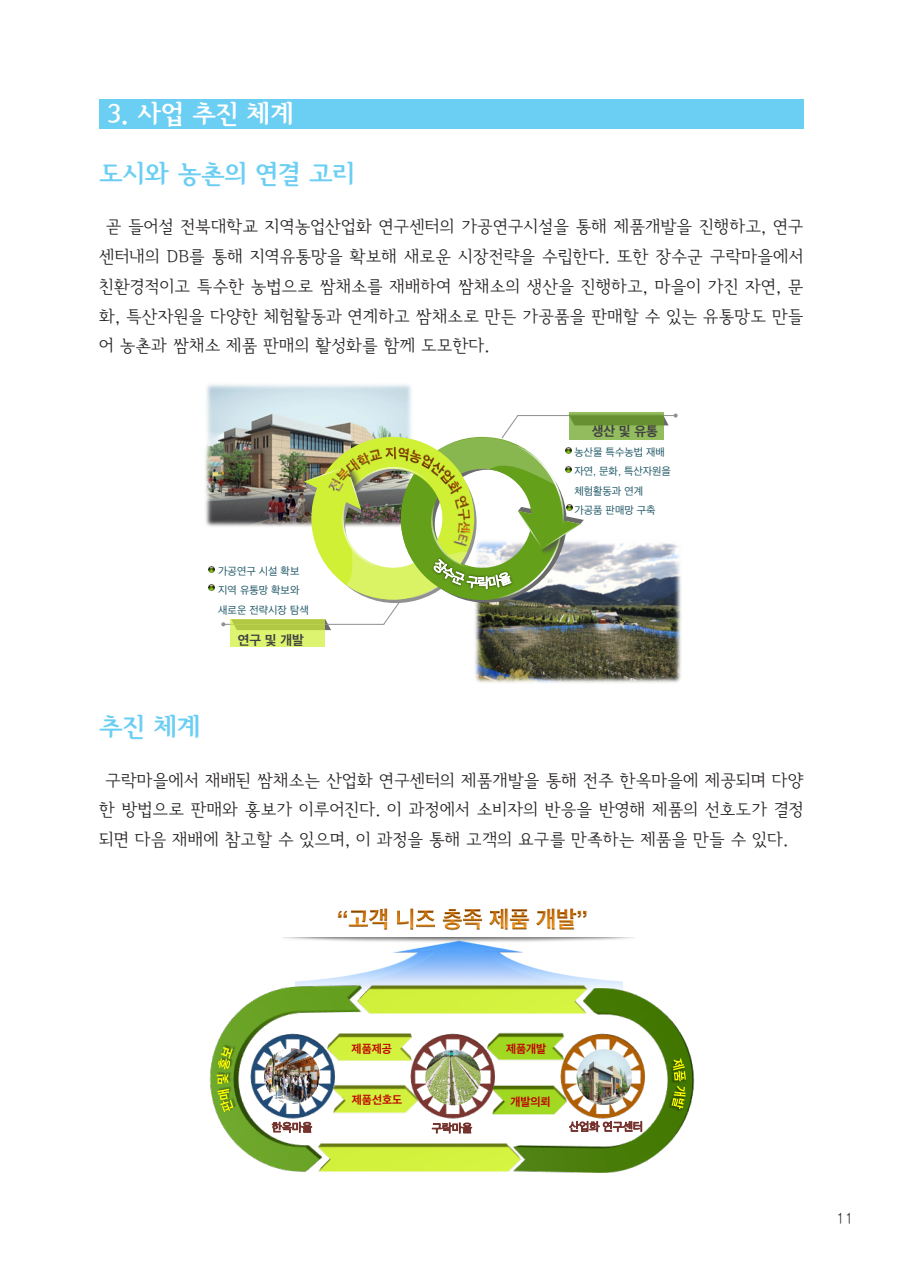
<style>
.page{position:relative;width:903px;height:1275px;background:#fff}
.page>*{position:absolute;margin:0;border:0;box-sizing:border-box;transform-origin:0 0}
.t1{font:26.25px "Seoul Hangang EB";color:#6bcef3}
.t2{font:26.25px "Seoul Hangang EB";color:#fff}
.t3{font:17.5px/29.8px "Seoul Hangang L";color:#231f20;text-align:justify}
.t4{font:14px "Korean DREAM1 R";color:#231f20}
.t5{font:700 13.65px "Apple SD Gothic Neo";color:#404040}
.t6{font:700 11.72px "Apple SD Gothic Neo";color:#c00000}
.t7{font:10.85px/19.4px "Apple SD Gothic Neo";color:#215968}
.s1{font-family:"Arial";color:#286b7b}
</style>
<div class="page">
<div style="left:99px;top:99px;width:705px;height:30px;background:#6bcef3"></div>
<img style="left:475px;top:554px;width:206px;height:129px">
<img style="left:205px;top:384px;width:206px;height:143px">
<hr style="left:223px;top:624px;width:161px;height:1px;background:#909090">
<svg style="left:221px;top:622px;width:4px;height:4px"></svg>
<div style="left:569px;top:412px;width:95px;height:28px;background:#92bc5d"></div>
<img style="left:231px;top:413px;width:447px;height:217px">
<svg style="left:208px;top:566px;width:6px;height:6px"></svg>
<svg style="left:208px;top:585px;width:6px;height:6px"></svg>
<img style="left:346px;top:948px;width:226px;height:28px">
<img style="left:410px;top:1033px;width:85px;height:95px">
<img style="left:529px;top:979px;width:165px;height:194px">
<img style="left:209px;top:976px;width:139px;height:196px">
<img style="left:348px;top:976px;width:247px;height:47px">
<img style="left:218px;top:1095px;width:20px;height:18px">
<img style="left:216px;top:1071px;width:18px;height:31px">
<img style="left:216px;top:1054px;width:19px;height:17px">
<img style="left:219px;top:1042px;width:18px;height:18px">
<svg style="left:217px;top:1047px;width:16px;height:65px"></svg>
<img style="left:668px;top:1057px;width:18px;height:18px">
<img style="left:670px;top:1069px;width:17px;height:15px">
<img style="left:669px;top:1084px;width:18px;height:17px">
<img style="left:667px;top:1097px;width:19px;height:16px">
<svg style="left:671px;top:1058px;width:15px;height:51px"></svg>
<img style="left:282px;top:937px;width:352px;height:11px">
<img style="left:310px;top:1135px;width:219px;height:37px">
<svg style="left:271px;top:1121px;width:41px;height:12px"></svg>
<svg style="left:431px;top:1122px;width:41px;height:12px"></svg>
<svg style="left:568px;top:1121px;width:74px;height:11px"></svg>
<img style="left:337px;top:908px;width:251px;height:23px">
<svg style="left:397px;top:909px;width:38px;height:20px"></svg>
<svg style="left:443px;top:909px;width:143px;height:21px"></svg>
<img style="left:318px;top:1025px;width:102px;height:44px">
<img style="left:478px;top:1024px;width:95px;height:45px">
<img style="left:325px;top:1076px;width:101px;height:45px">
<img style="left:484px;top:1077px;width:91px;height:47px">
<img style="left:264px;top:1048px;width:56px;height:56px;border-radius:28px">
<img style="left:425px;top:1049px;width:56px;height:56px;border-radius:28px">
<img style="left:577px;top:1049px;width:55px;height:56px;border-radius:28px">
<p class="t2" style="left:108px;top:98px;width:187px">3. 사업 추진 체계</p>
<p class="t1" style="left:99px;top:157px;width:257px">도시와 농촌의 연결 고리</p>
<p class="t3" style="left:99px;top:212px;width:706px;text-indent:7px">곧 들어설 전북대학교 지역농업산업화 연구센터의 가공연구시설을 통해 제품개발을 진행하고, 연구 센터내의 DB를 통해 지역유통망을 확보해 새로운 시장전략을 수립한다. 또한 장수군 구락마을에서 친환경적이고 특수한 농법으로 쌈채소를 재배하여 쌈채소의 생산을 진행하고, 마을이 가진 자연, 문 화, 특산자원을 다양한 체험활동과 연계하고 쌈채소로 만든 가공품을 판매할 수 있는 유통망도 만들 어 농촌과 쌈채소 제품 판매의 활성화를 함께 도모한다.</p>
<p class="t5" style="left:592px;top:420px;width:68px">생산 및 유통</p>
<p class="t7" style="left:218px;top:561px;width:92px">가공연구 시설 확보 지역 유통망 확보와 새로운 전략시장 탐색</p>
<p class="t5" style="left:238px;top:629px;width:68px">연구 및 개발</p>
<p class="t7" style="left:574px;top:442px;width:98px">농산물 특수농법 재배 자연<span class="s1">,</span> 문화<span class="s1">,</span> 특산자원을 체험활동과 연계 가공품 판매망 구축</p>
<p class="t1" style="left:99px;top:710px;width:103px">추진 체계</p>
<p class="t3" style="left:99px;top:765px;width:706px;text-indent:6px">구락마을에서 재배된 쌈채소는 산업화 연구센터의 제품개발을 통해 전주 한옥마을에 제공되며 다양 한 방법으로 판매와 홍보가 이루어진다. 이 과정에서 소비자의 반응을 반영해 제품의 선호도가 결정 되면 다음 재배에 참고할 수 있으며, 이 과정을 통해 고객의 요구를 만족하는 제품을 만들 수 있다.</p>
<p class="t6" style="left:352px;top:1039px;width:42px">제품제공</p>
<p class="t6" style="left:506px;top:1039px;width:42px">제품개발</p>
<p class="t6" style="left:352px;top:1090px;width:52px">제품선호도</p>
<p class="t6" style="left:510px;top:1092px;width:42px">개발의뢰</p>
<p class="t4" style="left:836px;top:1211px;width:19px">11</p>
</div>
